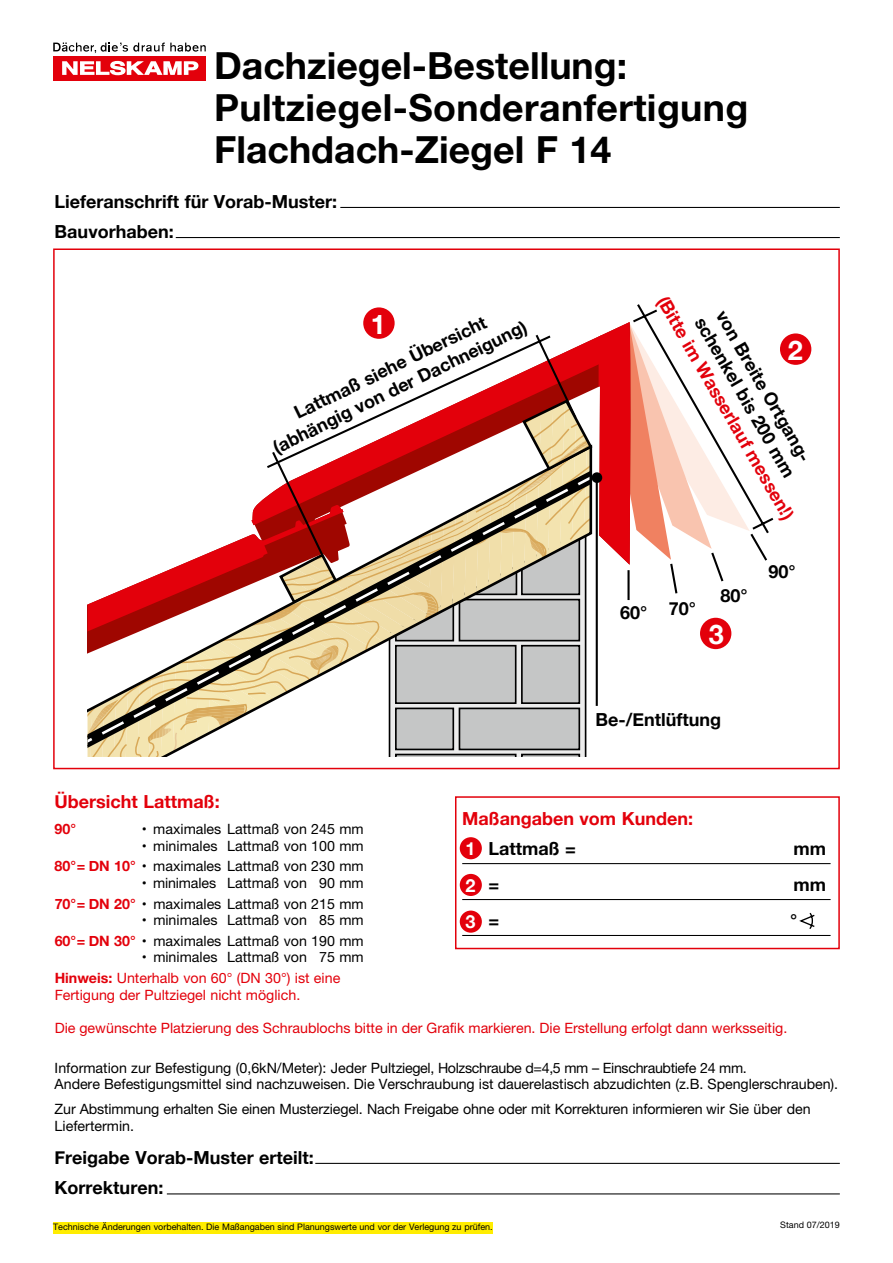
<style>
.page{position:relative;width:893px;height:1263px;background:#fff}
.page>*{position:absolute;margin:0;border:0;box-sizing:border-box;transform-origin:0 0}
.t1{font:700 37.5px/42px "Helvetica Neue CE";color:#000}
.t2{font:700 27px "Helvetica Neue";color:#fff}
.t3{font:700 18px/21.6px "Helvetica Neue";color:#000}
.t4{font:700 18px "Helvetica Neue";color:#e3000b}
.t5{font:700 18px/36.8px "Helvetica Neue";color:#fff;text-align:justify}
.t6{font:14.25px/20.7px "Helvetica Neue";letter-spacing:-.005em;color:#000;text-align:right}
.t7{font:14.25px/20.7px "Helvetica Neue";color:#e3000b}
.t8{font:700 14.25px "Helvetica Neue";color:#e3000b}
.t9{font:9px "Helvetica Neue";color:#000}
.s1{font-weight:700}
.s2{font-weight:700;color:#e3000b}
.s3{font-weight:700;color:#000}
.s4{color:#000}
.s5{font-family:"Helvetica Neue CE";font-weight:700}
</style>
<div class="page">
<svg style="left:363px;top:304px;width:411px;height:298px"></svg>
<svg style="left:363px;top:322px;width:236px;height:243px"></svg>
<div style="left:599px;top:322px;width:32px;height:243px;background:#e3000b"></div>
<svg style="left:363px;top:331px;width:244px;height:195px;fill:#e3000b"></svg>
<svg style="left:363px;top:332px;width:215px;height:66px"></svg>
<hr style="left:596px;top:479px;width:2px;height:227px;background:#000">
<div style="left:592px;top:472px;width:10px;height:11px;background:#000;border-radius:50%"></div>
<svg style="left:88px;top:398px;width:506px;height:359px"></svg>
<div style="left:363px;top:307px;width:32px;height:32px;background:#e3000b;border-radius:50%"></div>
<div style="left:780px;top:333px;width:31px;height:32px;background:#e3000b;border-radius:50%"></div>
<div style="left:700px;top:618px;width:31px;height:31px;background:#e3000b;border-radius:50%"></div>
<hr style="left:315px;top:1163px;width:525px;height:1px;background:#000">
<hr style="left:167px;top:1193px;width:673px;height:1px;background:#000">
<div style="left:455px;top:796px;width:385px;height:153px;border:2px solid #e3000b"></div>
<hr style="left:462px;top:863px;width:369px;height:1px;background:#000">
<hr style="left:462px;top:935px;width:369px;height:1px;background:#000">
<hr style="left:462px;top:899px;width:369px;height:1px;background:#000">
<div style="left:460px;top:837px;width:22px;height:22px;background:#e3000b;border-radius:50%"></div>
<div style="left:460px;top:874px;width:22px;height:22px;background:#e3000b;border-radius:50%"></div>
<div style="left:460px;top:910px;width:22px;height:23px;background:#e3000b;border-radius:50%"></div>
<svg style="left:799px;top:912px;width:16px;height:17px"></svg>
<hr style="left:176px;top:237px;width:664px;height:1px;background:#000">
<hr style="left:340px;top:207px;width:500px;height:1px;background:#000">
<div style="left:53px;top:1222px;width:440px;height:11px;background:#ffed00"></div>
<div style="left:53px;top:56px;width:153px;height:24px;background:#e3000b"></div>
<svg style="left:62px;top:61px;width:136px;height:14px"></svg>
<svg style="left:53px;top:43px;width:153px;height:10px"></svg>
<h1 class="t1" style="left:214px;top:45px;width:536px">Dachziegel-Bestellung:<br>Pultziegel-Sonderanfertigung<br>Flachdach-Ziegel F 14</h1>
<p class="t3" style="left:55px;top:191px;width:284px">Lieferanschrift für Vorab-Muster:</p>
<p class="t3" style="left:55px;top:221px;width:121px">Bauvorhaben:</p>
<p class="t4" style="left:674px;top:290px;width:256px;rotate:60deg">(Bitte im Wasserlauf messen!)</p>
<p class="t3" style="left:260px;top:419px;width:281px;text-align:center;rotate:-26deg">Lattmaß siehe Übersicht (abhängig von der Dachneigung)</p>
<p class="t3" style="left:727px;top:302px;width:183px;rotate:60deg">von Breite Ortgang&shy;schenkel bis 200 mm</p>
<h2 class="t2" style="left:371px;top:303px;width:17px">1</h2>
<h2 class="t2" style="left:788px;top:329px;width:17px">2</h2>
<p class="t3" style="left:620px;top:600px;width:77px">60° 70°</p>
<p class="t3" style="left:720px;top:585px;width:29px">80°</p>
<h2 class="t2" style="left:709px;top:613px;width:17px">3</h2>
<p class="t3" style="left:769px;top:561px;width:29px">90°</p>
<p class="t3" style="left:595px;top:709px;width:127px">Be-/Entlüftung</p>
<p class="t4" style="left:55px;top:787px;width:167px">Übersicht Lattmaß:</p>
<p class="t8" style="left:55px;top:818px;width:23px">90°</p>
<p class="t6" style="left:142px;top:818px;width:223px"><span class="s1">•</span> maximales Lattmaß von 245 mm</p>
<p class="t6" style="left:55px;top:835px;width:310px"><span class="s1">•</span> minimales Lattmaß von 100 mm<br><span class="s2">80°= DN 10°</span> <span class="s1">•</span> maximales Lattmaß von 230 mm</p>
<p class="t6" style="left:55px;top:872px;width:310px"><span class="s1">•</span> minimales Lattmaß von 90 mm<br><span class="s2">70°= DN 20°</span> <span class="s1">•</span> maximales Lattmaß von 215 mm</p>
<p class="t6" style="left:55px;top:909px;width:310px"><span class="s1">•</span> minimales Lattmaß von 85 mm<br><span class="s2">60°= DN 30°</span> <span class="s1">•</span> maximales Lattmaß von 190 mm</p>
<p class="t7" style="left:55px;top:947px;width:310px;text-indent:87px"><span class="s3">•</span> <span class="s4">minimales Lattmaß von 75 mm<br></span><span class="s5">Hinweis:</span> Unterhalb von 60° (DN 30°) ist eine</p>
<p class="t7" style="left:55px;top:984px;width:247px">Fertigung der Pultziegel nicht möglich.</p>
<p class="t4" style="left:462px;top:804px;width:232px">Maßangaben vom Kunden:</p>
<p class="t5" style="left:465px;top:831px;width:12px">1<br>2<br>3</p>
<p class="t3" style="left:488px;top:838px;width:89px">Lattmaß =</p>
<p class="t3" style="left:793px;top:838px;width:34px">mm</p>
<p class="t3" style="left:488px;top:874px;width:12px">=</p>
<p class="t3" style="left:793px;top:874px;width:34px">mm</p>
<p class="t3" style="left:488px;top:910px;width:12px">=</p>
<p class="t3" style="left:790px;top:910px;width:9px">°</p>
<p class="t7" style="left:55px;top:1017px;width:734px">Die gewünschte Platzierung des Schraublochs bitte in der Grafik markieren. Die Erstellung erfolgt dann werksseitig.</p>
<p class="t6" style="left:55px;top:1059px;width:785px;line-height:16.5px;text-align:left">Information zur Befestigung (0,6kN/Meter): Jeder Pultziegel, Holzschraube d=4,5 mm – Einschraubtiefe 24 mm.<br>Andere Befestigungsmittel sind nachzuweisen. Die Verschraubung ist dauerelastisch abzudichten (z.B. Spenglerschrauben).</p>
<p class="t6" style="left:55px;top:1101px;width:758px;line-height:16.5px;text-align:left">Zur Abstimmung erhalten Sie einen Musterziegel. Nach Freigabe ohne oder mit Korrekturen informieren wir Sie über den<br>Liefertermin.</p>
<p class="t3" style="left:55px;top:1143px;width:261px;line-height:30px">Freigabe Vorab-Muster erteilt:<br>Korrekturen:</p>
<p class="t9" style="left:53px;top:1221px;width:441px">Technische Änderungen vorbehalten. Die Maßangaben sind Planungswerte und vor der Verlegung zu prüfen.</p>
<p class="t9" style="left:780px;top:1219px;width:61px">Stand 07/2019</p>
</div>
